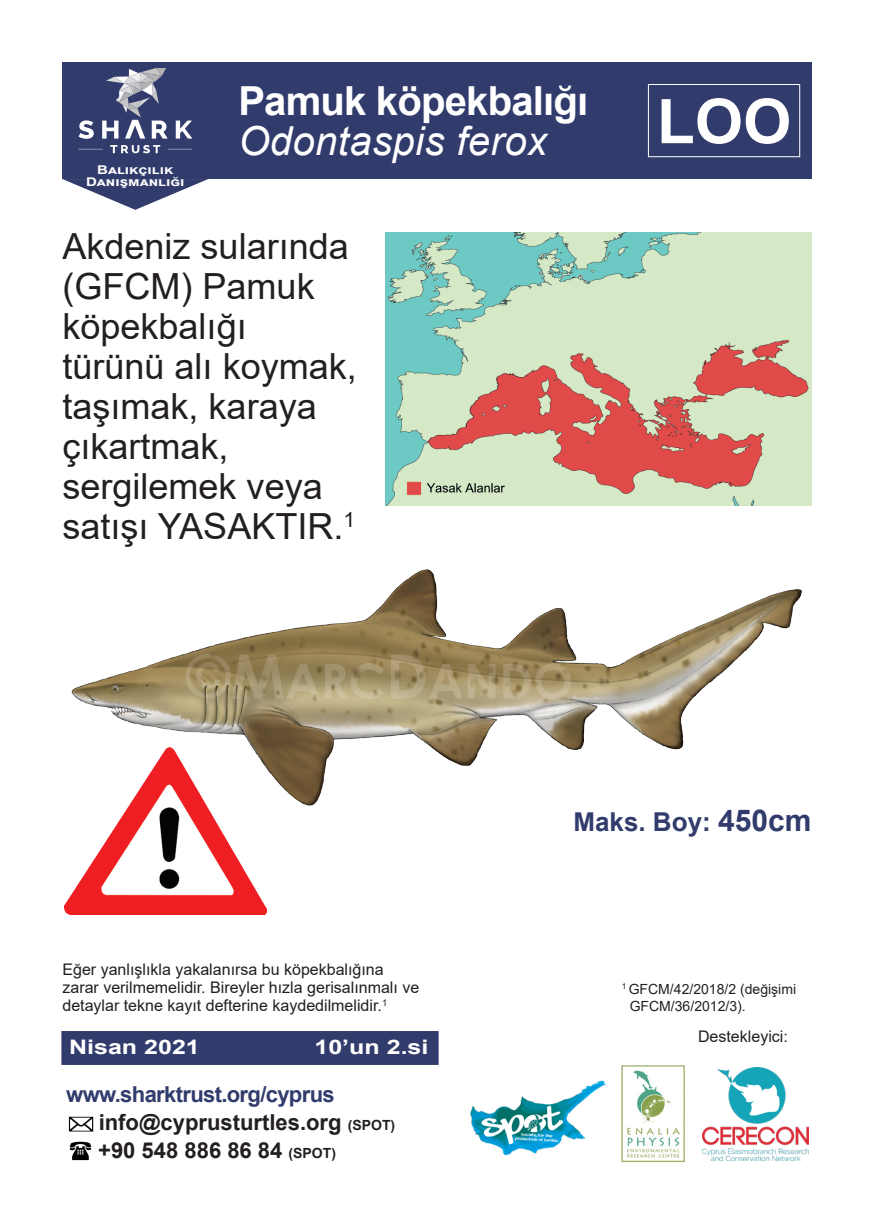
<style>
.page{position:relative;width:874px;height:1225px;background:#fff}
.page>*{position:absolute;margin:0;border:0;box-sizing:border-box;transform-origin:0 0}
.t1{font:700 62px "Arial";color:#fff}
.t2{font:700 40px "Arial";letter-spacing:-.02em;color:#fff}
.t3{font:italic 40px "Arial";letter-spacing:.01em;color:#fff}
.t4{font:36px/40px "Arial";color:#231f20}
.t5{font:700 26px "Arial";color:#323c6c}
.t6{font:700 22px "Arial";color:#231f20}
.t7{font:700 22px "Arial";letter-spacing:-.03em;color:#323c6c}
.t8{font:700 20px "Arial";color:#fff;scale:1.25 1}
.t9{font:16px/18px "Arial";color:#231f20}
.t10{font:14px/16.8px "Arial";color:#231f20}
.t11{font:700 12px/12px "Arial";color:#fff;text-align:center;scale:1.25 1}
.s1{font-size:14px}
.s2{font-size:30px}
</style>
<div class="page">
<img style="left:65px;top:812px;width:202px;height:102px">
<img style="left:386px;top:233px;width:425px;height:272px">
<img style="left:71px;top:569px;width:731px;height:243px">
<div style="left:62px;top:62px;width:749px;height:117px;background:#323c6c"></div>
<svg style="left:62px;top:179px;width:146px;height:31px"></svg>
<div style="left:647px;top:84px;width:152px;height:73px;border:1px solid #fff"></div>
<svg style="left:110px;top:145px;width:50px;height:8px"></svg>
<svg style="left:78px;top:149px;width:25px;height:1px"></svg>
<svg style="left:168px;top:149px;width:24px;height:1px"></svg>
<svg style="left:78px;top:120px;width:16px;height:19px"></svg>
<svg style="left:176px;top:121px;width:16px;height:18px"></svg>
<svg style="left:102px;top:68px;width:66px;height:71px"></svg>
<img style="left:702px;top:1067px;width:105px;height:93px">
<img style="left:69px;top:1141px;width:23px;height:20px">
<img style="left:68px;top:1116px;width:25px;height:15px">
<img style="left:470px;top:1080px;width:136px;height:76px">
<img style="left:621px;top:1065px;width:64px;height:98px">
<div style="left:62px;top:1032px;width:375px;height:32px;background:#323c6c"></div>
<div style="left:61px;top:1031px;width:377px;height:34px;border:2px solid #323c6c"></div>
<p class="t11" style="left:86px;top:164px;width:80px">Balıkçılık<br>Danışmanlığı</p>
<p class="t2" style="left:238px;top:73px;width:351px">Pamuk köpekbalığı</p>
<p class="t3" style="left:238px;top:115px;width:310px">Odontaspis ferox</p>
<p class="t4" style="left:62px;top:226px;width:296px">Akdeniz sularında (GFCM) Pamuk köpekbalığı türünü alı koymak, taşımak, karaya çıkartmak, sergilemek veya satışı YASAKTIR.<sup>1</sup></p>
<p class="t1" style="left:656px;top:78px;width:136px">LOO</p>
<p class="t9" style="left:62px;top:960px;width:358px">Eğer yanlışlıkla yakalanırsa bu köpekbalığına zarar verilmemelidir. Bireyler hızla gerisalınmalı ve detaylar tekne kayıt defterine kaydedilmelidir.<sup>1</sup></p>
<p class="t8" style="left:69px;top:1033px;width:106px">Nisan 2021</p>
<p class="t8" style="left:314px;top:1033px;width:93px">10’un 2.si</p>
<p class="t7" style="left:66px;top:1079px;width:270px">www.sharktrust.org/cyprus</p>
<p class="t6" style="left:99px;top:1107px;width:298px">info@cyprusturtles.org <span class="s1">(SPOT)</span></p>
<p class="t6" style="left:98px;top:1135px;width:239px">+90 548 886 86 84 <span class="s1">(SPOT)</span></p>
<p class="t5" style="left:573px;top:804px;width:239px">Maks. Boy: <span class="s2">450cm</span></p>
<p class="t10" style="left:629px;top:980px;width:168px;text-indent:-8px"><sup>1</sup> GFCM/42/2018/2 (değişimi<br>GFCM/36/2012/3).</p>
<p class="t9" style="left:697px;top:1026px;width:91px">Destekleyici:</p>
</div>
